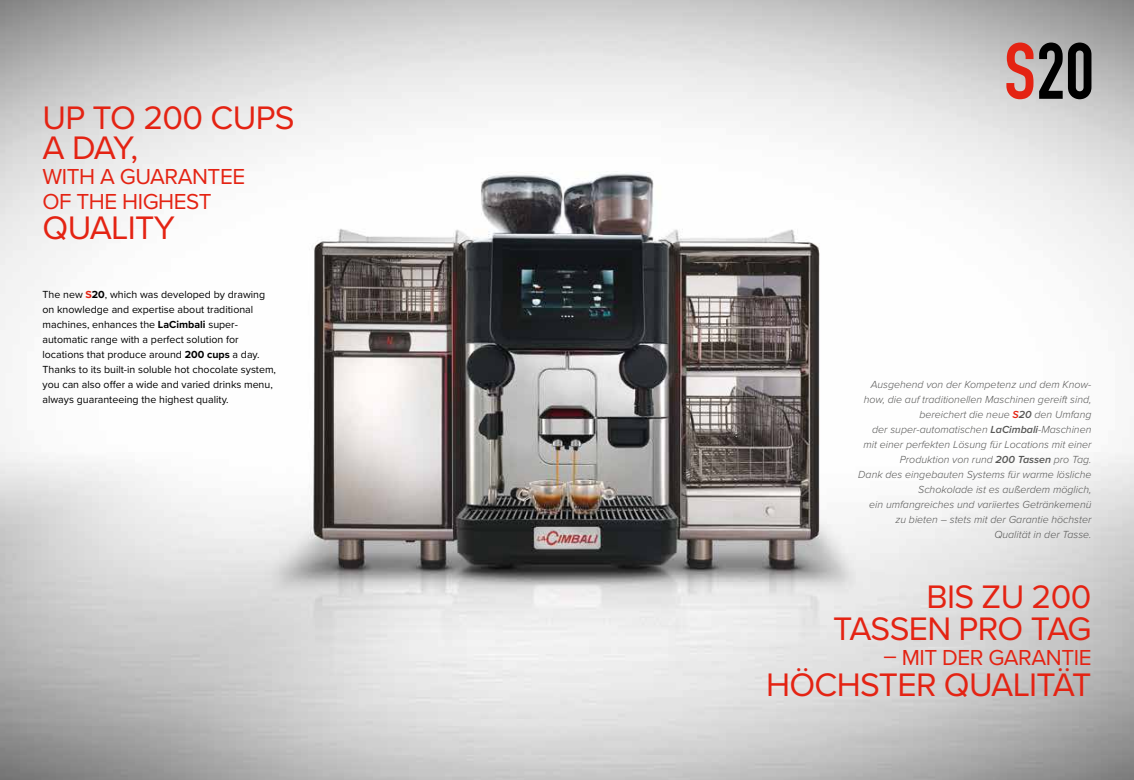
<style>
.page{position:relative;width:1134px;height:780px;background:#fff}
.page>*{position:absolute;margin:0;border:0;box-sizing:border-box;transform-origin:0 0}
.t1{font:33.75px/30px "Proxima Nova";letter-spacing:-.02em;color:#e42313}
.t2{font:22.5px/25px "Proxima Nova";letter-spacing:-.02em;color:#e42313}
.t3{font:italic 300 10.62px/15px "Proxima Nova";color:#575756;text-align:right}
.t4{font:10.62px/15px "Proxima Nova";color:#000}
.s1{font-weight:700;color:#e42313}
.s2{font-weight:700}
.s3{font-weight:600;color:#e42313}
.s4{font-weight:600}
</style>
<div class="page">
<img style="left:0;top:0;width:1134px;height:780px">
<svg style="left:1006px;top:43px;width:27px;height:56px;background:#d76d65"></svg>
<svg style="left:1039px;top:43px;width:52px;height:56px;background:#545454"></svg>
<h1 class="t1" style="left:43px;top:101px;width:254px">UP TO 200 CUPS<br>A DAY,</h1>
<h2 class="t2" style="left:43px;top:163px;width:204px">WITH A GUARANTEE<br>OF THE HIGHEST</h2>
<h1 class="t1" style="left:43px;top:211px;width:134px">QUALITY</h1>
<p class="t4" style="left:43px;top:286px;width:235px">The new <span class="s1">S</span><span class="s2">20</span>, which was developed by drawing on knowledge and expertise about traditional machines, enhances the <span class="s2">LaCimbali</span> super&shy;automatic range with a perfect solution for locations that produce around <span class="s2">200 cups</span> a day.<br>Thanks to its built-in soluble hot chocolate system, you can also offer a wide and varied drinks menu, always guaranteeing the highest quality.</p>
<p class="t3" style="left:858px;top:377px;width:235px">Ausgehend von der Kompetenz und dem Know&shy;how, die auf traditionellen Maschinen gereift sind, bereichert die neue <span class="s3">S</span><span class="s4">20</span> den Umfang<br>der super-automatischen <span class="s4">LaCimbali</span>-Maschinen mit einer perfekten Lösung für Locations mit einer Produktion von rund <span class="s4">200 Tassen</span> pro Tag.<br>Dank des eingebauten Systems für warme lösliche Schokolade ist es außerdem möglich,<br>ein umfangreiches und variiertes Getränkemenü zu bieten – stets mit der Garantie höchster Qualität in der Tasse.</p>
<h1 class="t1" style="left:833px;top:580px;width:260px;line-height:31.2px;text-align:right">BIS ZU 200<br>TASSEN PRO TAG</h1>
<h2 class="t2" style="left:883px;top:643px;width:209px">– MIT DER GARANTIE</h2>
<h1 class="t1" style="left:766px;top:668px;width:327px">HÖCHSTER QUALITÄT</h1>
</div>
